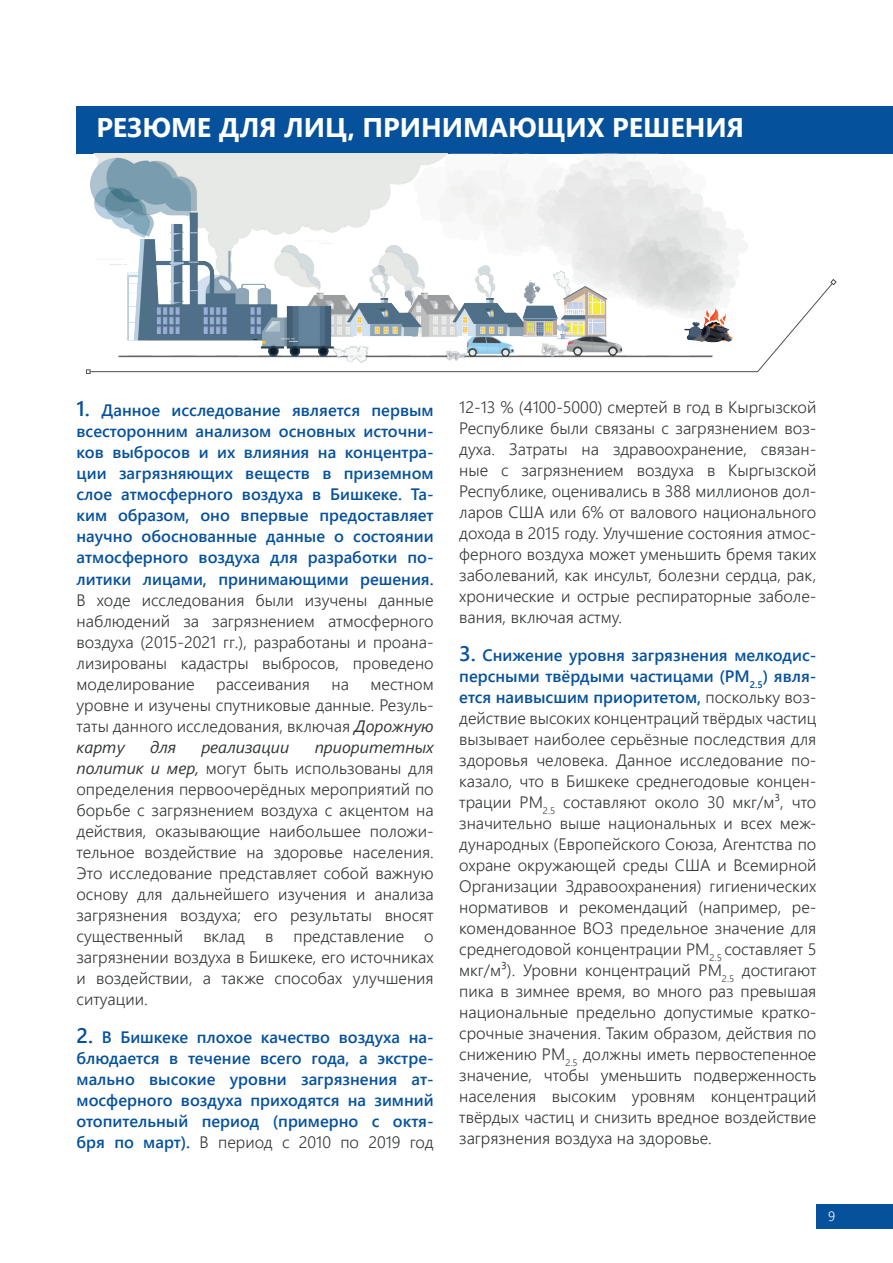
<style>
.page{position:relative;width:893px;height:1263px;background:#fff}
.page>*{position:absolute;margin:0;border:0;box-sizing:border-box;transform-origin:0 0}
.t1{font:700 27px "Segoe UI";color:#fff}
.t2{font:300 16.5px/21px "Segoe UI";color:#333637;text-align:justify}
.t3{font:600 16.5px/21px "Segoe UI";color:#06519c;text-align:justify}
.t4{font:italic 16.5px "Segoe UI";color:#333637}
.t5{font:300 13.5px "Segoe UI";color:#fff}
.s1{font-size:21px}
.s2{font-weight:400;font-style:italic}
.s3{font-weight:300;color:#333637}
.s4{font-weight:600;font-size:21px;color:#06519c}
.s5{font-weight:600;color:#06519c}
</style>
<div class="page">
<div style="left:816px;top:1204px;width:77px;height:25px;background:#06519c"></div>
<div style="left:77px;top:106px;width:816px;height:48px;background:#06519c"></div>
<img style="left:90px;top:154px;width:656px;height:128px">
<svg style="left:91px;top:282px;width:740px;height:90px"></svg>
<svg style="left:830px;top:279px;width:7px;height:7px"></svg>
<svg style="left:86px;top:369px;width:5px;height:5px"></svg>
<h1 class="t1" style="left:96px;top:102px;width:649px">РЕЗЮМЕ ДЛЯ ЛИЦ, ПРИНИМАЮЩИХ РЕШЕНИЯ</h1>
<p class="t3" style="left:77px;top:399px;width:359px"><span class="s1">1.</span> Данное исследование является первым всесторонним анализом основных источни&shy;ков выбросов и их влияния на концентра&shy;ции загрязняющих веществ в приземном слое атмосферного воздуха в Бишкеке. Та&shy;ким образом, оно впервые предоставляет научно обоснованные данные о состоянии атмосферного воздуха для разработки по&shy;литики лицами, принимающими решения.</p>
<p class="t2" style="left:77px;top:587px;width:359px">В ходе исследования были изучены данные наблюдений за загрязнением атмосферного воздуха (2015-2021 гг.), разработаны и проана&shy;лизированы кадастры выбросов, проведено моделирование</p>
<p class="t2" style="left:77px;top:671px;width:359px;text-indent:294px">местном уровне и изучены спутниковые данные. Резуль&shy;таты данного исследования, включая <span class="s2">Дорожную карту</span></p>
<p class="t2" style="left:216px;top:671px;width:95px">рассеивания</p>
<p class="t2" style="left:332px;top:671px;width:19px">на</p>
<p class="t4" style="left:150px;top:731px;width:28px">для</p>
<p class="t4" style="left:201px;top:731px;width:90px">реализации</p>
<p class="t2" style="left:77px;top:734px;width:359px;text-indent:238px"><span class="s2">приоритетных политик и мер,</span> могут быть использованы для определения первоочерёдных мероприятий по борьбе с загрязнением воздуха с акцентом на действия, оказывающие наибольшее положи&shy;тельное воздействие на здоровье населения.<br>Это исследование представляет собой важную основу для дальнейшего изучения и анализа загрязнения воздуха; его результаты вносят существенный вклад в представление о загрязнении воздуха в Бишкеке, его источниках и воздействии, а также способах улучшения ситуации.</p>
<p class="t3" style="left:77px;top:1025px;width:359px"><span class="s1">2.</span> В Бишкеке плохое качество воздуха на&shy;блюдается в течение всего года, а экстре&shy;мально высокие уровни загрязнения ат&shy;мосферного воздуха приходятся на зимний отопительный период (примерно с октя&shy;бря по март). <span class="s3">В период с 2010 по 2019 год</span></p>
<p class="t2" style="left:459px;top:395px;width:359px">12-13 % (4100-5000) смертей в год в Кыргызской Республике были связаны с загрязнением воз&shy;духа. Затраты на здравоохранение, связан&shy;ные с загрязнением воздуха в Кыргызской Республике, оценивались в 388 миллионов дол&shy;ларов США или 6% от валового национального дохода в 2015 году. Улучшение состояния атмос&shy;ферного воздуха может уменьшить бремя таких заболеваний, как инсульт, болезни сердца, рак, хронические и острые респираторные заболе&shy;вания, включая астму.</p>
<p class="t2" style="left:459px;top:643px;width:359px"><span class="s4">3.</span> <span class="s5">Снижение уровня загрязнения мелкодис&shy;персными твёрдыми частицами (PM</span><sub>2.5</sub><span class="s5">) явля&shy;ется наивысшим приоритетом,</span> поскольку воз&shy;действие высоких концентраций твёрдых частиц вызывает наиболее серьёзные последствия для здоровья человека. Данное исследование по&shy;казало, что в Бишкеке среднегодовые концен&shy;трации PM<sub>2.5</sub> составляют около 30 мкг/м³, что значительно выше национальных и всех меж&shy;дународных (Европейского Союза, Агентства по охране окружающей среды США и Всемирной Организации Здравоохранения) гигиенических нормативов и рекомендаций (например, ре&shy;комендованное ВОЗ предельное значение для среднегодовой концентрации PM<sub>2.5</sub> составляет 5 мкг/м³). Уровни концентраций PM<sub>2.5</sub> достигают пика в зимнее время, во много раз превышая национальные предельно допустимые кратко&shy;срочные значения. Таким образом, действия по снижению PM<sub>2.5</sub> должны иметь первостепенное значение, чтобы уменьшить подверженность населения высоким уровням концентраций твёрдых частиц и снизить вредное воздействие загрязнения воздуха на здоровье.</p>
<p class="t5" style="left:828px;top:1203px;width:9px">9</p>
</div>
